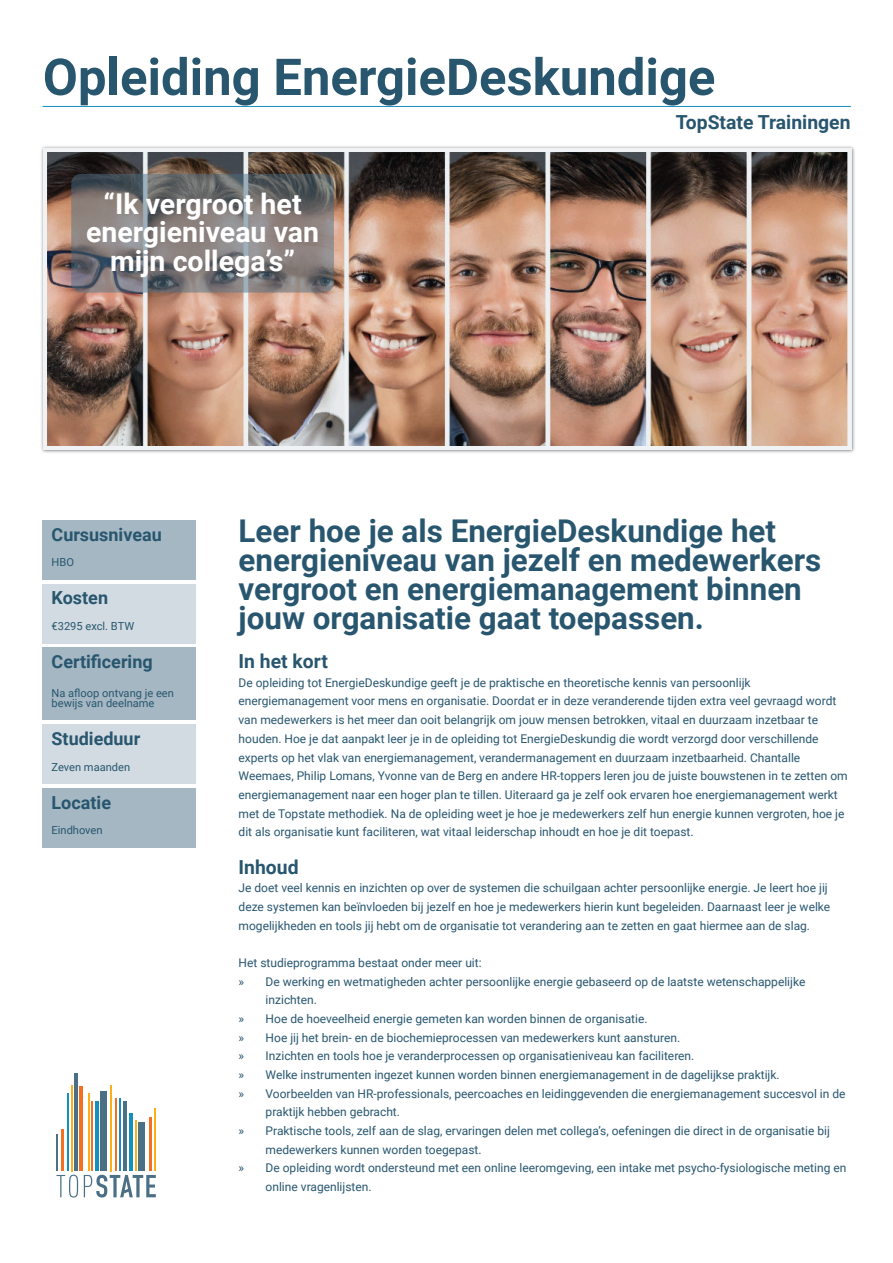
<style>
.page{position:relative;width:893px;height:1263px;background:#fff}
.page>*{position:absolute;margin:0;border:0;box-sizing:border-box;transform-origin:0 0}
.t1{font:700 50.85px "Roboto";color:#28566f}
.t2{font:700 31.35px "Roboto";color:#28566f}
.t3{font:700 28.5px "Roboto";color:#fff}
.t4{font:700 19.35px "Roboto";color:#28566f}
.t5{font:700 18px "Roboto";color:#28566f}
.t6{font:12px "Roboto";color:#28566f}
.t7{font:11.1px "Roboto";color:#28566f}
</style>
<div class="page">
<hr style="left:56px;top:1134px;width:2px;height:37px;background:#4b7085">
<hr style="left:61px;top:1129px;width:3px;height:42px;background:#f36f21">
<hr style="left:67px;top:1094px;width:2px;height:77px;background:#1390bd">
<hr style="left:71px;top:1085px;width:1px;height:86px;background:#fcaf16">
<hr style="left:111px;top:1085px;width:1px;height:86px;background:#fcaf16">
<hr style="left:88px;top:1094px;width:2px;height:77px;background:#fcaf16">
<hr style="left:115px;top:1098px;width:2px;height:73px;background:#f36f21">
<hr style="left:91px;top:1101px;width:2px;height:70px;background:#f36f21">
<hr style="left:95px;top:1101px;width:4px;height:70px;background:#1390bd">
<hr style="left:124px;top:1101px;width:3px;height:70px;background:#4b7085">
<hr style="left:79px;top:1087px;width:4px;height:84px;background:#f36f21">
<hr style="left:74px;top:1073px;width:4px;height:98px;background:#4b7085">
<div style="left:101px;top:1091px;width:6px;height:80px;background:#4b7085"></div>
<hr style="left:119px;top:1098px;width:2px;height:73px;background:#1390bd">
<hr style="left:154px;top:1109px;width:2px;height:62px;background:#fcaf16">
<hr style="left:149px;top:1117px;width:3px;height:54px;background:#f36f21">
<div style="left:139px;top:1122px;width:6px;height:49px;background:#4b7085"></div>
<hr style="left:135px;top:1120px;width:2px;height:51px;background:#fcaf16">
<hr style="left:130px;top:1114px;width:3px;height:57px;background:#1390bd">
<svg style="left:56px;top:1175px;width:100px;height:22px"></svg>
<hr style="left:43px;top:106px;width:808px;height:1px;background:#158dbe">
<img style="left:41px;top:146px;width:814px;height:307px">
<div style="left:43px;top:148px;width:809px;height:302px;background:#4c6f86;opacity:.08"></div>
<div style="left:71px;top:174px;width:263px;height:119px;background:#4c6f86;border-radius:9px;opacity:.49"></div>
<div style="left:43px;top:584px;width:153px;height:59px;background:#d2dbe1"></div>
<div style="left:43px;top:725px;width:153px;height:59px;background:#d2dbe1"></div>
<div style="left:43px;top:520px;width:153px;height:60px;background:#a5b7c2"></div>
<div style="left:43px;top:788px;width:153px;height:60px;background:#a5b7c2"></div>
<div style="left:43px;top:648px;width:153px;height:72px;background:#a5b7c2"></div>
<p class="t1" style="left:43px;top:57px;width:674px">Opleiding EnergieDeskundige</p>
<p class="t3" style="left:104px;top:193px;width:200px">“Ik vergroot het</p>
<p class="t3" style="left:86px;top:221px;width:235px">energieniveau van</p>
<p class="t3" style="left:110px;top:250px;width:187px">mijn collega’s”</p>
<p class="t4" style="left:676px;top:114px;width:176px">TopState Trainingen</p>
<p class="t5" style="left:52px;top:527px;width:112px">Cursusniveau</p>
<p class="t7" style="left:52px;top:558px;width:24px">HBO</p>
<p class="t5" style="left:52px;top:591px;width:58px">Kosten</p>
<p class="t7" style="left:52px;top:622px;width:84px">€3295 excl. BTW</p>
<p class="t5" style="left:52px;top:655px;width:103px">Certificering</p>
<p class="t7" style="left:52px;top:688px;width:124px">Na afloop ontvang je een</p>
<p class="t7" style="left:52px;top:699px;width:104px">bewijs van deelname</p>
<p class="t5" style="left:52px;top:732px;width:90px">Studieduur</p>
<p class="t7" style="left:52px;top:762px;width:80px">Zeven maanden</p>
<p class="t5" style="left:52px;top:795px;width:61px">Locatie</p>
<p class="t7" style="left:52px;top:826px;width:53px">Eindhoven</p>
<p class="t2" style="left:239px;top:518px;width:539px">Leer hoe je als EnergieDeskundige het</p>
<p class="t2" style="left:239px;top:547px;width:584px">energieniveau van jezelf en medewerkers</p>
<p class="t2" style="left:239px;top:576px;width:565px">vergroot en energiemanagement binnen</p>
<p class="t2" style="left:239px;top:606px;width:467px">jouw organisatie gaat toepassen.</p>
<p class="t4" style="left:239px;top:654px;width:91px">In het kort</p>
<p class="t6" style="left:239px;top:678px;width:514px">De opleiding tot EnergieDeskundige geeft je de praktische en theoretische kennis van persoonlijk</p>
<p class="t6" style="left:239px;top:696px;width:599px">energiemanagement voor mens en organisatie. Doordat er in deze veranderende tijden extra veel gevraagd wordt</p>
<p class="t6" style="left:239px;top:715px;width:581px">van medewerkers is het meer dan ooit belangrijk om jouw mensen betrokken, vitaal en duurzaam inzetbaar te</p>
<p class="t6" style="left:239px;top:734px;width:581px">houden. Hoe je dat aanpakt leer je in de opleiding tot EnergieDeskundig die wordt verzorgd door verschillende</p>
<p class="t6" style="left:239px;top:752px;width:563px">experts op het vlak van energiemanagement, verandermanagement en duurzaam inzetbaarheid. Chantalle</p>
<p class="t6" style="left:239px;top:771px;width:611px">Weemaes, Philip Lomans, Yvonne van de Berg en andere HR-toppers leren jou de juiste bouwstenen in te zetten om</p>
<p class="t6" style="left:239px;top:790px;width:601px">energiemanagement naar een hoger plan te tillen. Uiteraard ga je zelf ook ervaren hoe energiemanagement werkt</p>
<p class="t6" style="left:239px;top:808px;width:607px">met de Topstate methodiek. Na de opleiding weet je hoe je medewerkers zelf hun energie kunnen vergroten, hoe je</p>
<p class="t6" style="left:239px;top:827px;width:457px">dit als organisatie kunt faciliteren, wat vitaal leiderschap inhoudt en hoe je dit toepast.</p>
<p class="t4" style="left:239px;top:859px;width:61px">Inhoud</p>
<p class="t6" style="left:239px;top:883px;width:591px">Je doet veel kennis en inzichten op over de systemen die schuilgaan achter persoonlijke energie. Je leert hoe jij</p>
<p class="t6" style="left:239px;top:902px;width:593px">deze systemen kan beïnvloeden bij jezelf en hoe je medewerkers hierin kunt begeleiden. Daarnaast leer je welke</p>
<p class="t6" style="left:239px;top:921px;width:573px">mogelijkheden en tools jij hebt om de organisatie tot verandering aan te zetten en gaat hiermee aan de slag.</p>
<p class="t6" style="left:239px;top:958px;width:245px">Het studieprogramma bestaat onder meer uit:</p>
<p class="t6" style="left:239px;top:977px;width:568px">» De werking en wetmatigheden achter persoonlijke energie gebaseerd op de laatste wetenschappelijke</p>
<p class="t6" style="left:266px;top:995px;width:53px">inzichten.</p>
<p class="t6" style="left:239px;top:1014px;width:410px">» Hoe de hoeveelheid energie gemeten kan worden binnen de organisatie.</p>
<p class="t6" style="left:239px;top:1033px;width:443px">» Hoe jij het brein- en de biochemieprocessen van medewerkers kunt aansturen.</p>
<p class="t6" style="left:239px;top:1051px;width:457px">» Inzichten en tools hoe je veranderprocessen op organisatieniveau kan faciliteren.</p>
<p class="t6" style="left:239px;top:1070px;width:543px">» Welke instrumenten ingezet kunnen worden binnen energiemanagement in de dagelijkse praktijk.</p>
<p class="t6" style="left:239px;top:1089px;width:608px">» Voorbeelden van HR-professionals, peercoaches en leidinggevenden die energiemanagement succesvol in de</p>
<p class="t6" style="left:266px;top:1107px;width:136px">praktijk hebben gebracht.</p>
<p class="t6" style="left:239px;top:1126px;width:593px">» Praktische tools, zelf aan de slag, ervaringen delen met collega’s, oefeningen die direct in de organisatie bij</p>
<p class="t6" style="left:266px;top:1145px;width:218px">medewerkers kunnen worden toegepast.</p>
<p class="t6" style="left:239px;top:1163px;width:609px">» De opleiding wordt ondersteund met een online leeromgeving, een intake met psycho-fysiologische meting en</p>
<p class="t6" style="left:266px;top:1182px;width:108px">online vragenlijsten.</p>
</div>
